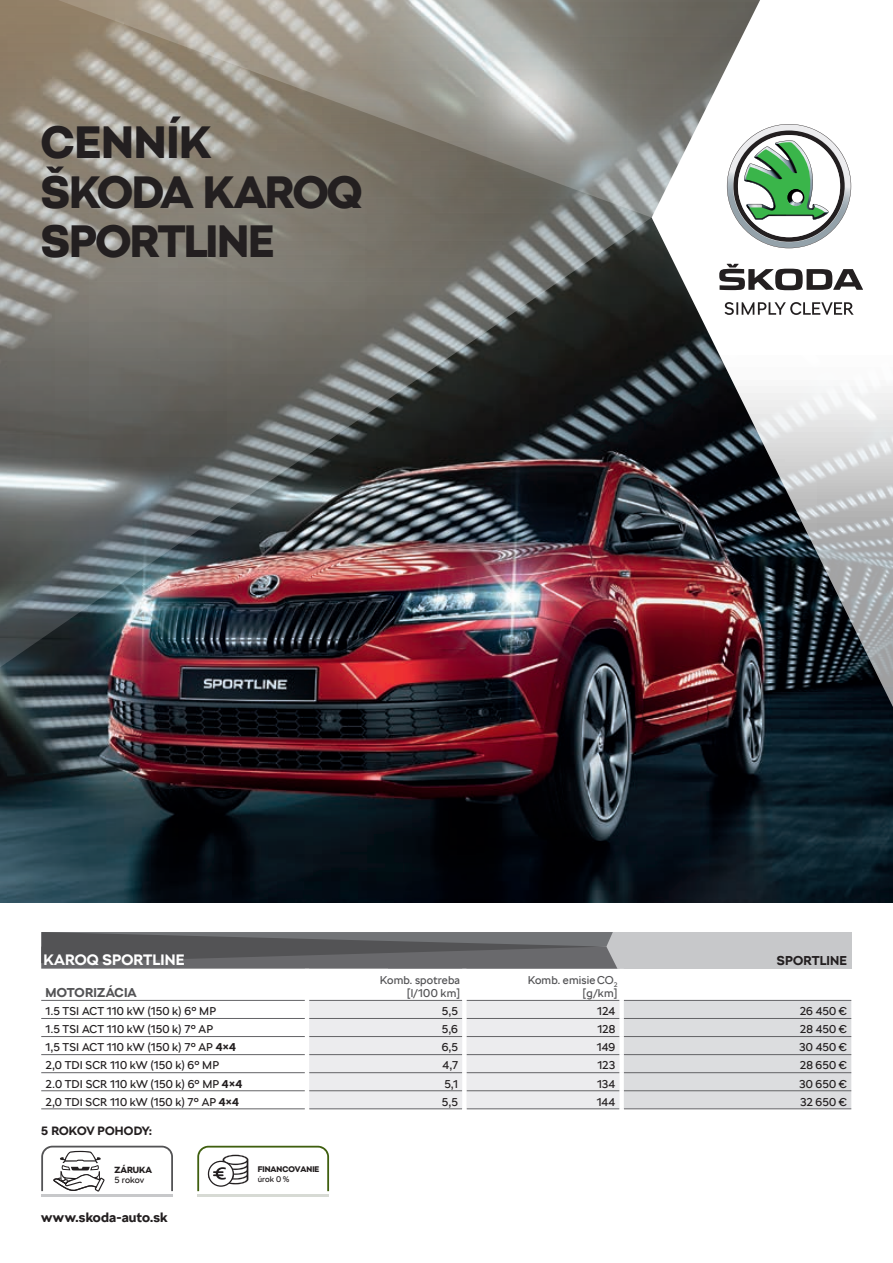
<style>
.page{position:relative;width:893px;height:1263px;background:#fff}
.page>*{position:absolute;margin:0;border:0;box-sizing:border-box;transform-origin:0 0}
.t1{font:900 45px/49.5px "SKODA Next";letter-spacing:-.02em;color:#231f20}
.t2{font:700 15px "SKODA Next";letter-spacing:.005em;color:#fff}
.t3{font:700 13.5px "SKODA Next";letter-spacing:.01em;color:#231f20}
.t4{font:700 12.75px "SKODA Next";letter-spacing:.01em;color:#535355}
.t5{font:700 12.75px "SKODA Next";letter-spacing:.01em;color:#231f20}
.t6{font:700 12px "SKODA Next";letter-spacing:.01em;color:#231f20}
.t7{font:11.25px "SKODA Next";letter-spacing:.01em;color:#231f20}
.t8{font:11.25px/13.5px "SKODA Next";letter-spacing:.01em;color:#535355;text-align:right}
.t9{font:900 8.85px "SKODA Next";letter-spacing:-.01em;color:#231f20}
.t10{font:8.85px "SKODA Next";color:#231f20}
.t11{font:900 8.1px "SKODA Next";color:#231f20}
.t12{font:8.1px "SKODA Next";color:#231f20}
.s1{font-weight:700}
</style>
<div class="page">
<img style="left:0;top:676px;width:893px;height:226px">
<hr style="left:41px;top:1194px;width:132px;height:3px;background:#c7c8ca">
<svg style="left:41px;top:1146px;width:132px;height:45px"></svg>
<hr style="left:197px;top:1194px;width:132px;height:3px;background:#d7dad4">
<svg style="left:197px;top:1146px;width:132px;height:45px"></svg>
<svg style="left:652px;top:182px;width:241px;height:525px"></svg>
<img style="left:0;top:0;width:781px;height:676px">
<svg style="left:727px;top:124px;width:124px;height:124px"></svg>
<div style="left:792px;top:192px;width:11px;height:11px;background:#fff;border-radius:50%"></div>
<svg style="left:719px;top:264px;width:144px;height:26px"></svg>
<svg style="left:724px;top:302px;width:130px;height:13px"></svg>
<div style="left:388px;top:932px;width:464px;height:37px;background:#c7c8ca"></div>
<svg style="left:41px;top:932px;width:576px;height:37px;background:#636466"></svg>
<svg style="left:309px;top:1001px;width:542px;height:107px;background:#e4e4e6"></svg>
<hr style="left:41px;top:1000px;width:264px;height:1px;background:#636366">
<hr style="left:309px;top:1000px;width:153px;height:1px;background:#636366">
<hr style="left:466px;top:1000px;width:154px;height:1px;background:#636366">
<hr style="left:624px;top:1000px;width:227px;height:1px;background:#636366">
<hr style="left:41px;top:1018px;width:264px;height:1px;background:#636366">
<hr style="left:309px;top:1018px;width:153px;height:1px;background:#636366">
<hr style="left:466px;top:1018px;width:154px;height:1px;background:#636366">
<hr style="left:624px;top:1018px;width:227px;height:1px;background:#636366">
<hr style="left:41px;top:1036px;width:264px;height:1px;background:#636366">
<hr style="left:309px;top:1036px;width:153px;height:1px;background:#636366">
<hr style="left:466px;top:1036px;width:154px;height:1px;background:#636366">
<hr style="left:624px;top:1036px;width:227px;height:1px;background:#636366">
<hr style="left:41px;top:1054px;width:264px;height:1px;background:#636366">
<hr style="left:309px;top:1054px;width:153px;height:1px;background:#636366">
<hr style="left:466px;top:1054px;width:154px;height:1px;background:#636366">
<hr style="left:624px;top:1054px;width:227px;height:1px;background:#636366">
<hr style="left:41px;top:1072px;width:264px;height:1px;background:#636366">
<hr style="left:309px;top:1072px;width:153px;height:1px;background:#636366">
<hr style="left:466px;top:1072px;width:154px;height:1px;background:#636366">
<hr style="left:624px;top:1072px;width:227px;height:1px;background:#636366">
<hr style="left:41px;top:1090px;width:264px;height:1px;background:#636366">
<hr style="left:309px;top:1090px;width:153px;height:1px;background:#636366">
<hr style="left:466px;top:1090px;width:154px;height:1px;background:#636366">
<hr style="left:624px;top:1090px;width:227px;height:1px;background:#636366">
<hr style="left:41px;top:1108px;width:264px;height:1px;background:#636366">
<hr style="left:309px;top:1108px;width:153px;height:1px;background:#636366">
<hr style="left:466px;top:1108px;width:154px;height:1px;background:#636366">
<hr style="left:624px;top:1108px;width:227px;height:1px;background:#636366">
<hr style="left:462px;top:1000px;width:4px;height:18px;background:#fff">
<hr style="left:620px;top:1000px;width:4px;height:18px;background:#fff">
<hr style="left:462px;top:1018px;width:4px;height:18px;background:#fff">
<hr style="left:620px;top:1018px;width:4px;height:18px;background:#fff">
<hr style="left:462px;top:1036px;width:4px;height:18px;background:#fff">
<hr style="left:620px;top:1036px;width:4px;height:18px;background:#fff">
<hr style="left:462px;top:1054px;width:4px;height:19px;background:#fff">
<hr style="left:620px;top:1054px;width:4px;height:19px;background:#fff">
<hr style="left:462px;top:1073px;width:4px;height:18px;background:#fff">
<hr style="left:620px;top:1073px;width:4px;height:18px;background:#fff">
<hr style="left:462px;top:1091px;width:4px;height:18px;background:#fff">
<hr style="left:620px;top:1091px;width:4px;height:18px;background:#fff">
<h1 class="t1" style="left:41px;top:117px;width:322px">CENNÍK<br>ŠKODA KAROQ<br>SPORTLINE</h1>
<h2 class="t2" style="left:43px;top:951px;width:143px">KAROQ SPORTLINE</h2>
<p class="t5" style="left:777px;top:953px;width:72px">SPORTLINE</p>
<p class="t4" style="left:45px;top:985px;width:93px">MOTORIZÁCIA</p>
<p class="t8" style="left:380px;top:973px;width:82px">Komb. spotreba [l/100 km]</p>
<p class="t8" style="left:528px;top:973px;width:91px">Komb. emisieCO<sub>2 </sub>[g/km]</p>
<p class="t7" style="left:45px;top:1005px;width:172px">1.5 TSI ACT 110 kW (150 k) 6° MP</p>
<p class="t7" style="left:442px;top:1005px;width:18px">5,5</p>
<p class="t7" style="left:597px;top:1005px;width:20px">124</p>
<p class="t7" style="left:800px;top:1005px;width:49px">26 450 €</p>
<p class="t7" style="left:46px;top:1023px;width:169px">1.5 TSI ACT 110 kW (150 k) 7° AP</p>
<p class="t7" style="left:442px;top:1023px;width:18px">5,6</p>
<p class="t7" style="left:597px;top:1023px;width:19px">128</p>
<p class="t7" style="left:800px;top:1023px;width:49px">28 450 €</p>
<p class="t7" style="left:46px;top:1041px;width:192px">1,5 TSI ACT 110 kW (150 k) 7° AP <span class="s1">4×4</span></p>
<p class="t7" style="left:442px;top:1041px;width:18px">6,5</p>
<p class="t7" style="left:597px;top:1041px;width:20px">149</p>
<p class="t7" style="left:799px;top:1041px;width:49px">30 450 €</p>
<p class="t7" style="left:46px;top:1059px;width:175px">2,0 TDI SCR 110 kW (150 k) 6° MP</p>
<p class="t7" style="left:443px;top:1059px;width:17px">4,7</p>
<p class="t7" style="left:597px;top:1059px;width:19px">123</p>
<p class="t7" style="left:800px;top:1059px;width:49px">28 650 €</p>
<p class="t7" style="left:46px;top:1077px;width:198px">2.0 TDI SCR 110 kW (150 k) 6° MP <span class="s1">4×4</span></p>
<p class="t7" style="left:444px;top:1077px;width:15px">5,1</p>
<p class="t7" style="left:597px;top:1077px;width:20px">134</p>
<p class="t7" style="left:799px;top:1077px;width:49px">30 650 €</p>
<p class="t7" style="left:46px;top:1095px;width:195px">2,0 TDI SCR 110 kW (150 k) 7° AP <span class="s1">4×4</span></p>
<p class="t7" style="left:442px;top:1095px;width:18px">5,5</p>
<p class="t7" style="left:597px;top:1095px;width:20px">144</p>
<p class="t7" style="left:800px;top:1095px;width:49px">32 650 €</p>
<p class="t9" style="left:113px;top:1003px;width:54px">PAKET PLUS</p>
<p class="t11" style="left:102px;top:1082px;width:63px">FINANCOVANIE</p>
<p class="t12" style="left:102px;top:1092px;width:33px">úrok 0 %</p>
<p class="t6" style="left:41px;top:1123px;width:112px">5 ROKOV POHODY:</p>
<p class="t9" style="left:115px;top:1165px;width:39px">ZÁRUKA</p>
<p class="t10" style="left:115px;top:1175px;width:31px">5 rokov</p>
<p class="t3" style="left:41px;top:1209px;width:128px">www.skoda-auto.sk</p>
<p class="t11" style="left:258px;top:1164px;width:63px">FINANCOVANIE</p>
<p class="t12" style="left:258px;top:1174px;width:33px">úrok 0 %</p>
</div>
